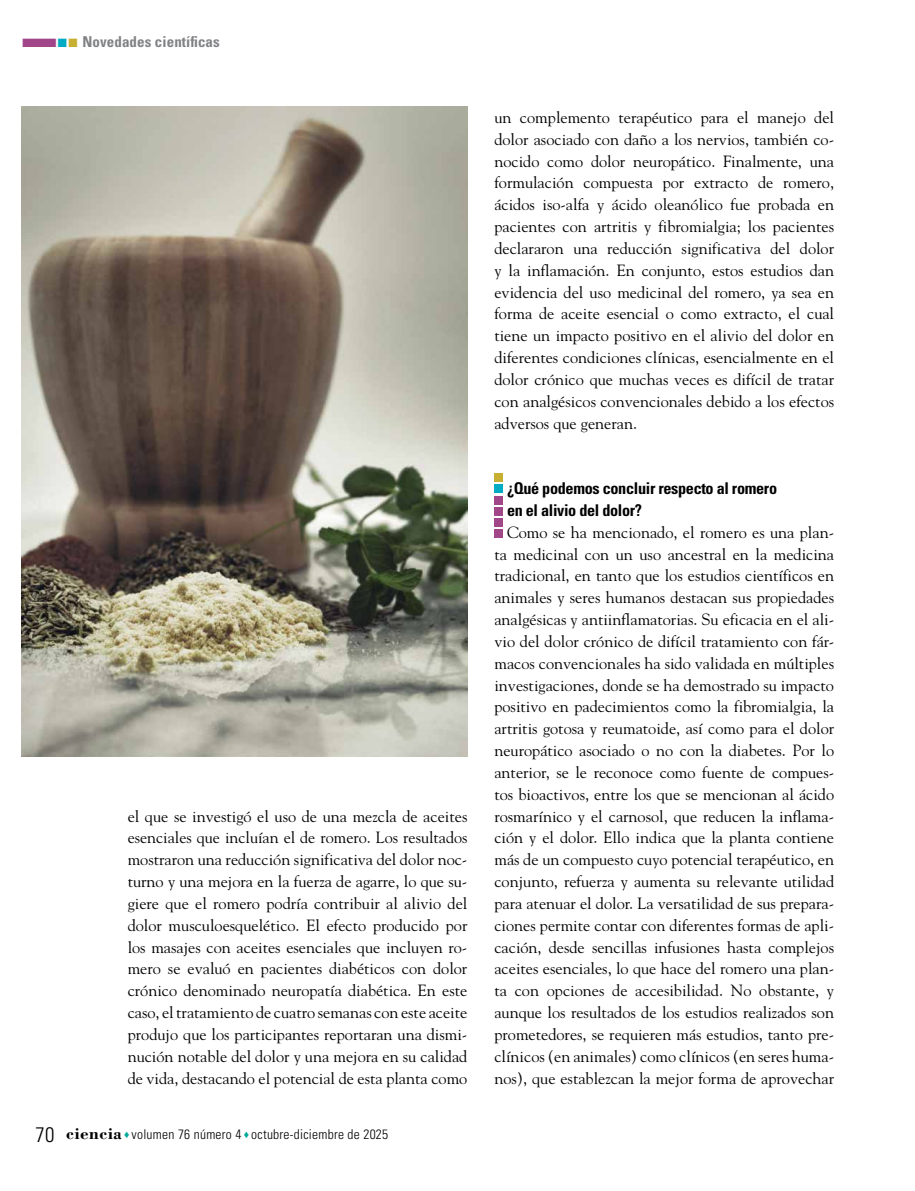
<style>
.page{position:relative;width:915px;height:1191px;background:#fff}
.page>*{position:absolute;margin:0;border:0;box-sizing:border-box;transform-origin:0 0}
.t1{font:16.2px/21.8px "Goudy Std";color:#000;text-align:justify}
.t2{font:700 condensed 16.2px/21.9px "Univers LT Std";letter-spacing:-.02em;color:#000}
.t3{font:700 condensed 15px "Univers LT Std";letter-spacing:.005em;color:#808285}
.t4{font:300 condensed 13.5px "Univers LT Std";letter-spacing:.02em;color:#000}
.s1{color:#a2468a}
.s2{color:#00acc3}
.s3{color:#c6af31}
.s4{font-size:21px}
.s5{font-family:"Bodoni Std";font-weight:700;font-stretch:normal;font-size:17.25px}
.s6{color:#00a99b}
</style>
<div class="page">
<img style="left:21px;top:107px;width:446px;height:649px">
<div style="left:494px;top:507px;width:8px;height:8px;background:#a2468a"></div>
<div style="left:494px;top:496px;width:8px;height:8px;background:#a2468a"></div>
<div style="left:494px;top:485px;width:8px;height:8px;background:#00acc3"></div>
<div style="left:494px;top:473px;width:8px;height:9px;background:#c6af31"></div>
<div style="left:494px;top:529px;width:8px;height:9px;background:#a2468a"></div>
<div style="left:494px;top:518px;width:8px;height:8px;background:#a2468a"></div>
<p class="t3" style="left:21px;top:32px;width:200px"><span class="s1">■</span><span class="s2">■</span><span class="s3">■</span> Novedades científicas</p>
<p class="t1" style="left:128px;top:805px;width:341px">el que se investigó el uso de una mezcla de aceites esenciales que incluían el de romero. Los resultados mostraron una reducción significativa del dolor noc&shy;turno y una mejora en la fuerza de agarre, lo que su&shy;giere que el romero podría contribuir al alivio del dolor musculoesquelético. El efecto producido por los masajes con aceites esenciales que incluyen ro&shy;mero se evaluó en pacientes diabéticos con dolor crónico denominado neuropatía diabética. En este caso, el tratamiento de cuatro semanas con este aceite produjo que los participantes reportaran una dismi&shy;nución notable del dolor y una mejora en su calidad de vida, destacando el potencial de esta planta como</p>
<p class="t4" style="left:36px;top:1126px;width:354px"><span class="s4">70</span> <span class="s5">ciencia</span> <span class="s6">♦</span> volumen 76 número 4 <span class="s6">♦</span> octubre-diciembre de 2025</p>
<p class="t1" style="left:494px;top:106px;width:341px">un complemento terapéutico para el manejo del dolor asociado con daño a los nervios, también co&shy;nocido como dolor neuropático. Finalmente, una formulación compuesta por extracto de romero, ácidos iso-alfa y ácido oleanólico fue probada en pacientes con artritis y fibromialgia; los pacientes declararon una reducción significativa del dolor y la inflamación. En conjunto, estos estudios dan evidencia del uso medicinal del romero, ya sea en forma de aceite esencial o como extracto, el cual tiene un impacto positivo en el alivio del dolor en diferentes condiciones clínicas, esencialmente en el dolor crónico que muchas veces es difícil de tratar con analgésicos convencionales debido a los efectos adversos que generan.</p>
<p class="t2" style="left:507px;top:477px;width:271px">¿Qué podemos concluir respecto al romero en el alivio del dolor?</p>
<p class="t1" style="left:494px;top:521px;width:341px;text-indent:13px">Como se ha mencionado, el romero es una plan&shy;ta medicinal con un uso ancestral en la medicina tradicional, en tanto que los estudios científicos en animales y seres humanos destacan sus propiedades analgésicas y antiinflamatorias. Su eficacia en el ali&shy;vio del dolor crónico de difícil tratamiento con fár&shy;macos convencionales ha sido validada en múltiples investigaciones, donde se ha demostrado su impacto positivo en padecimientos como la fibromialgia, la artritis gotosa y reumatoide, así como para el dolor neuropático asociado o no con la diabetes. Por lo anterior, se le reconoce como fuente de compues&shy;tos bioactivos, entre los que se mencionan al ácido rosmarínico y el carnosol, que reducen la inflama&shy;ción y el dolor. Ello indica que la planta contiene más de un compuesto cuyo potencial terapéutico, en conjunto, refuerza y aumenta su relevante utilidad para atenuar el dolor. La versatilidad de sus prepara&shy;ciones permite contar con diferentes formas de apli&shy;cación, desde sencillas infusiones hasta complejos aceites esenciales, lo que hace del romero una plan&shy;ta con opciones de accesibilidad. No obstante, y aunque los resultados de los estudios realizados son prometedores, se requieren más estudios, tanto pre&shy;clínicos (en animales) como clínicos (en seres huma&shy;nos), que establezcan la mejor forma de aprovechar</p>
</div>
